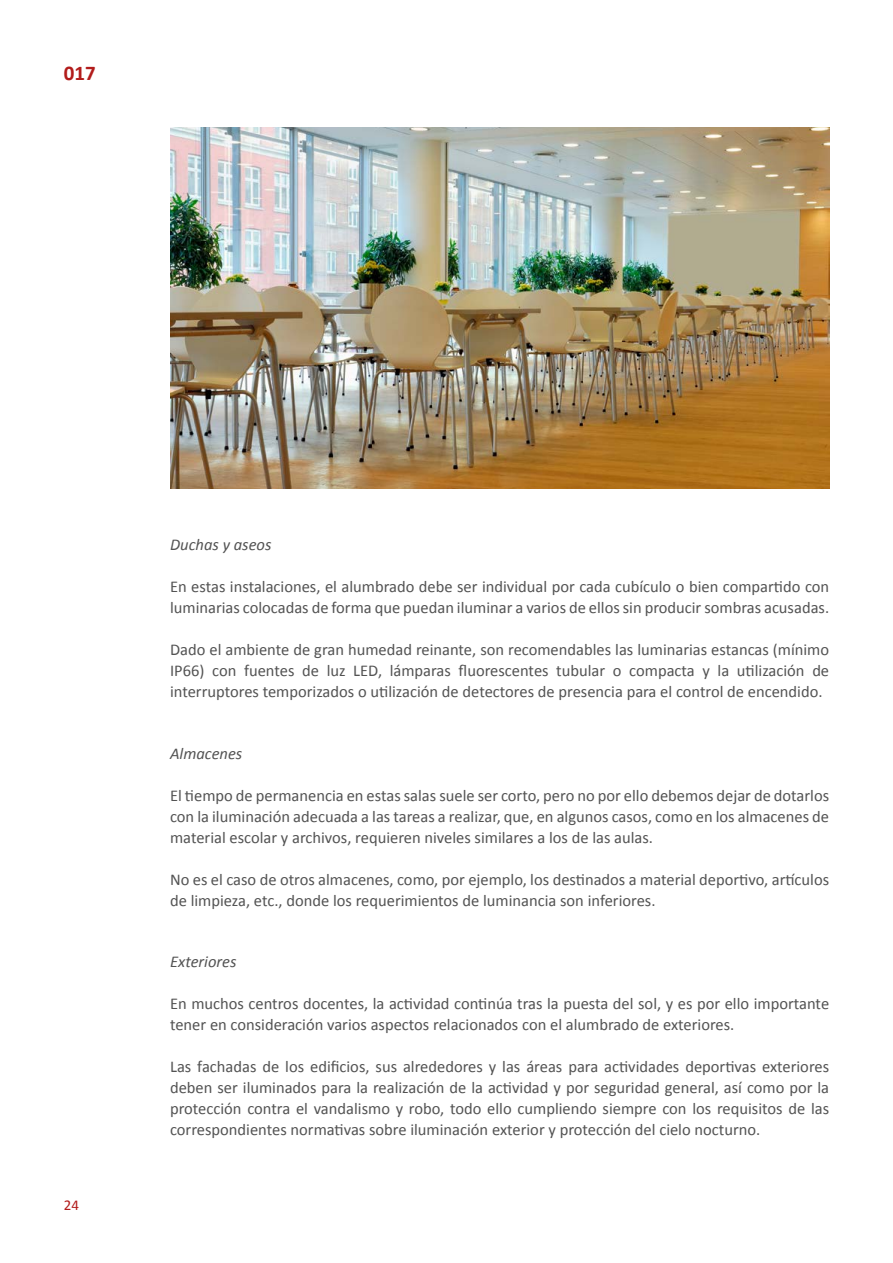
<style>
.page{position:relative;width:893px;height:1263px;background:#fff}
.page>*{position:absolute;margin:0;border:0;box-sizing:border-box;transform-origin:0 0}
.t1{font:700 21px "Calibri";color:#b21c1b}
._02_TEXTO_GENERAL{font:16.5px/21px "Calibri";color:#535353}
._01_DIV_5{font:italic 16.5px "Calibri";color:#535353}
.t2{font:15px "Calibri";color:#b21c1b}
</style>
<div class="page">
<img style="left:170px;top:128px;width:659px;height:361px">
<p class="t1" style="left:64px;top:59px;width:33px">017</p>
<p class="t2" style="left:64px;top:1196px;width:17px">24</p>
<p class="_01_DIV_5" style="left:170px;top:533px;width:103px">Duchas y aseos</p>
<p class="_02_TEXTO_GENERAL" style="left:170px;top:576px;width:661px">En estas instalaciones, el alumbrado debe ser individual por cada cubículo o bien compartido con luminarias colocadas de forma que puedan iluminar a varios de ellos sin producir sombras acusadas.</p>
<p class="_02_TEXTO_GENERAL" style="left:170px;top:639px;width:661px;text-align:justify">Dado el ambiente de gran humedad reinante, son recomendables las luminarias estancas (mínimo IP66) con fuentes de luz LED, lámparas fluorescentes tubular o compacta y la utilización de interruptores temporizados o utilización de detectores de presencia para el control de encendido.</p>
<p class="_01_DIV_5" style="left:170px;top:742px;width:74px">Almacenes</p>
<p class="_02_TEXTO_GENERAL" style="left:170px;top:785px;width:661px;text-align:justify">El tiempo de permanencia en estas salas suele ser corto, pero no por ello debemos dejar de dotarlos con la iluminación adecuada a las tareas a realizar, que, en algunos casos, como en los almacenes de material escolar y archivos, requieren niveles similares a los de las aulas.</p>
<p class="_02_TEXTO_GENERAL" style="left:170px;top:869px;width:661px">No es el caso de otros almacenes, como, por ejemplo, los destinados a material deportivo, artículos de limpieza, etc., donde los requerimientos de luminancia son inferiores.</p>
<p class="_01_DIV_5" style="left:170px;top:950px;width:68px">Exteriores</p>
<p class="_02_TEXTO_GENERAL" style="left:170px;top:993px;width:661px">En muchos centros docentes, la actividad continúa tras la puesta del sol, y es por ello importante tener en consideración varios aspectos relacionados con el alumbrado de exteriores.</p>
<p class="_02_TEXTO_GENERAL" style="left:170px;top:1056px;width:661px;text-align:justify">Las fachadas de los edificios, sus alrededores y las áreas para actividades deportivas exteriores deben ser iluminados para la realización de la actividad y por seguridad general, así como por la protección contra el vandalismo y robo, todo ello cumpliendo siempre con los requisitos de las correspondientes normativas sobre iluminación exterior y protección del cielo nocturno.</p>
</div>
